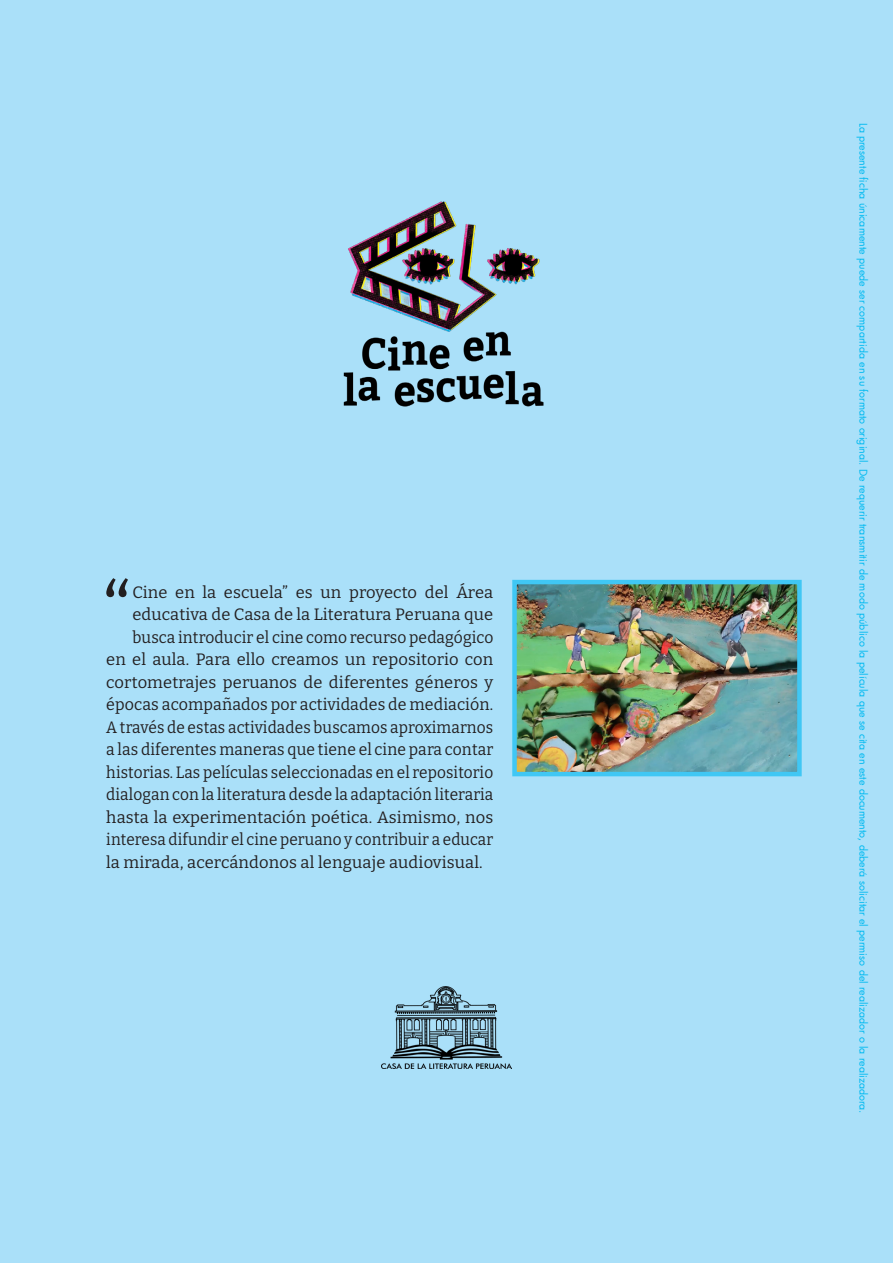
<style>
.page{position:relative;width:893px;height:1263px;background:#aae0f9}
.page>*{position:absolute;margin:0;border:0;box-sizing:border-box;transform-origin:0 0}
.interior{font:81px "Bitter";color:#231f20}
.interior-2{font:16.5px "Bitter";letter-spacing:.01em;color:#231f20}
.interior-3{font:16.5px "Bitter";letter-spacing:.01em;color:#231f20;scale:.94 1}
.interior-4{font:16.5px "Bitter";letter-spacing:.01em;color:#231f20;scale:.93 1}
.interior-5{font:16.5px "Bitter";letter-spacing:.01em;color:#231f20;scale:.95 1}
.t1{font:10.5px "Futura";letter-spacing:.005em;color:#00baf1}
</style>
<div class="page">
<img style="left:517px;top:585px;width:280px;height:186px">
<div style="left:512px;top:580px;width:290px;height:196px;border:4px solid #40c7f4"></div>
<img style="left:343px;top:201px;width:201px;height:206px">
<img style="left:381px;top:986px;width:130px;height:83px">
<p class="interior" style="left:103px;top:563px;width:30px">“</p>
<p class="interior-2" style="left:132px;top:581px;width:362px">Cine en la escuela” es un proyecto del Área</p>
<p class="interior-2" style="left:132px;top:604px;width:362px">educativa de Casa de la Literatura Peruana que</p>
<p class="interior-3" style="left:132px;top:626px;width:385px">busca introducir el cine como recurso pedagógico</p>
<p class="interior-2" style="left:106px;top:649px;width:388px">en el aula. Para ello creamos un repositorio con</p>
<p class="interior-2" style="left:106px;top:671px;width:388px">cortometrajes peruanos de diferentes géneros y</p>
<p class="interior-2" style="left:106px;top:694px;width:388px">épocas acompañados por actividades de mediación.</p>
<p class="interior-3" style="left:106px;top:716px;width:413px">A través de estas actividades buscamos aproximarnos</p>
<p class="interior-5" style="left:106px;top:739px;width:409px">a las diferentes maneras que tiene el cine para contar</p>
<p class="interior-4" style="left:106px;top:761px;width:418px">historias. Las películas seleccionadas en el repositorio</p>
<p class="interior-3" style="left:106px;top:784px;width:413px">dialogan con la literatura desde la adaptación literaria</p>
<p class="interior-2" style="left:106px;top:806px;width:388px">hasta la experimentación poética. Asimismo, nos</p>
<p class="interior-4" style="left:106px;top:829px;width:418px">interesa difundir el cine peruano y contribuir a educar</p>
<p class="interior-2" style="left:106px;top:851px;width:378px">la mirada, acercándonos al lenguaje audiovisual.</p>
<p class="t1" style="left:870px;top:123px;width:992px;rotate:90deg">La presente ficha únicamente puede ser compartida en su formato original. De requerir transmitir de modo público la película que se cita en este documento, deberá solicitar el permiso del realizador o la realizadora.</p>
</div>
